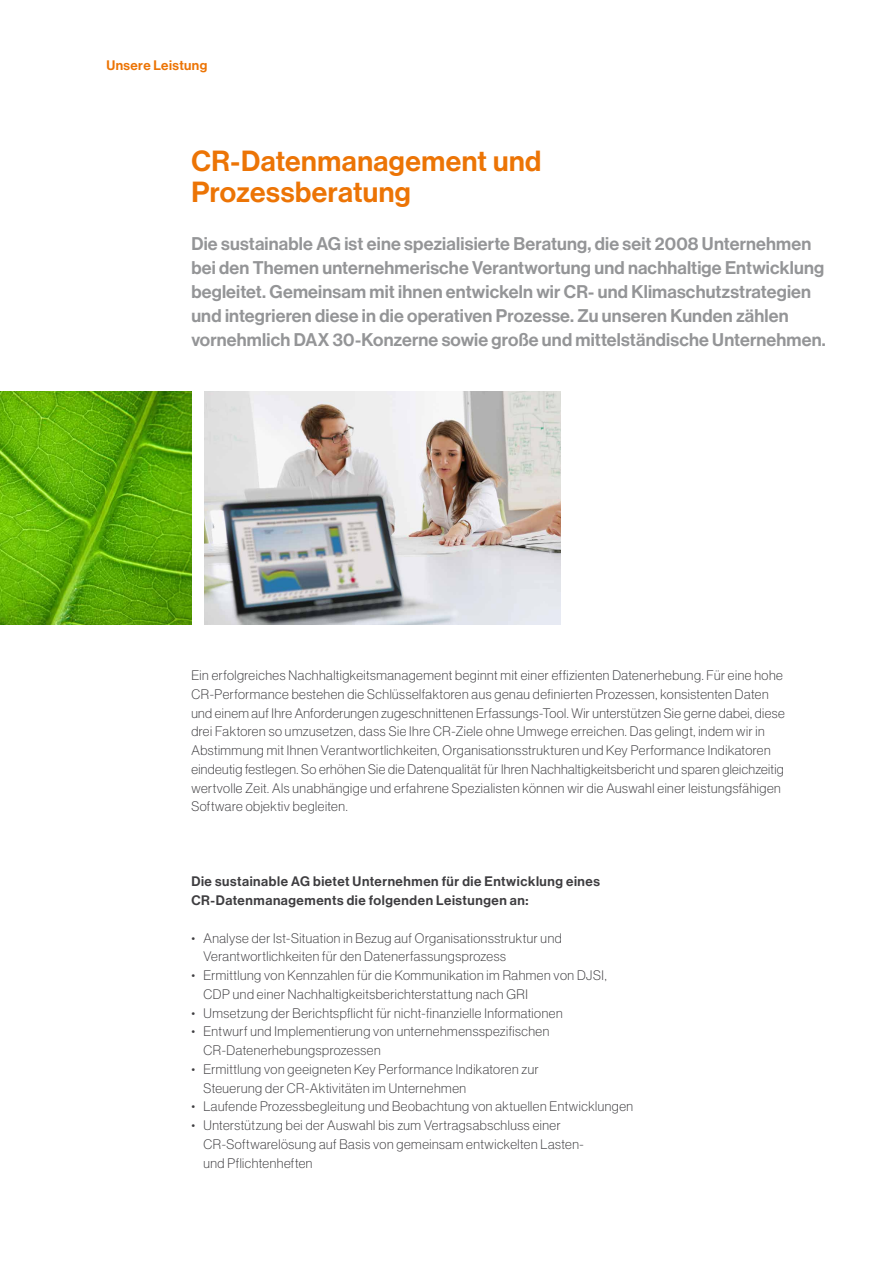
<style>
.page{position:relative;width:893px;height:1263px;background:#fff}
.page>*{position:absolute;margin:0;border:0;box-sizing:border-box;transform-origin:0 0}
.t1{font:28.5px/31.5px "N Haas Grotesk DS Std 65 Md";letter-spacing:.02em;color:#ec7405}
.t2{font:18px/24px "N Haas Grotesk DS Std 65 Md";letter-spacing:.01em;color:#949597}
.t3{font:13.5px/18.8px "N Haas Grotesk DS Std 35 X Lt";letter-spacing:.04em;color:#3e3d40}
.t4{font:13.5px/18.8px "N Haas Grotesk DS Std 65 Md";letter-spacing:.04em;color:#3e3d40}
.t5{font:13.5px "N Haas Grotesk DS Std 65 Md";letter-spacing:.03em;color:#ec7405}
</style>
<div class="page">
<img style="left:204px;top:391px;width:356px;height:233px">
<img style="left:0;top:391px;width:191px;height:233px">
<p class="t5" style="left:106px;top:57px;width:102px">Unsere Leistung</p>
<h1 class="t1" style="left:191px;top:146px;width:352px">CR-Datenmanagement und<br>Prozessberatung</h1>
<p class="t2" style="left:191px;top:232px;width:636px">Die sustainable AG ist eine spezialisierte Beratung, die seit 2008 Unternehmen bei den Themen unternehmerische Verantwortung und nachhaltige Entwicklung begleitet. Gemeinsam mit ihnen entwickeln wir CR- und Klimaschutzstrategien und integrieren diese in die operativen Prozesse. Zu unseren Kunden zählen vornehmlich DAX 30-Konzerne sowie große und mittelständische Unternehmen.</p>
<p class="t3" style="left:191px;top:666px;width:595px">Ein erfolgreiches Nachhaltigkeitsmanagement beginnt mit einer effizienten Datenerhebung. Für eine hohe CR-Performance bestehen die Schlüsselfaktoren aus genau definierten Prozessen, konsistenten Daten und einem auf Ihre Anforderungen zugeschnittenen Erfassungs-Tool. Wir unterstützen Sie gerne dabei, diese drei Faktoren so umzusetzen, dass Sie Ihre CR-Ziele ohne Umwege erreichen. Das gelingt, indem wir in Abstimmung mit Ihnen Verantwortlichkeiten, Organisationsstrukturen und Key Performance Indikatoren eindeutig festlegen. So erhöhen Sie die Datenqualität für Ihren Nachhaltigkeitsbericht und sparen gleichzeitig wertvolle Zeit. Als unabhängige und erfahrene Spezialisten können wir die Auswahl einer leistungsfähigen Software objektiv begleiten.</p>
<p class="t4" style="left:191px;top:872px;width:410px">Die sustainable AG bietet Unternehmen für die Entwicklung eines<br>CR-Datenmanagements die folgenden Leistungen an:</p>
<p class="t3" style="left:203px;top:928px;width:360px;text-indent:-12px">• Analyse der Ist-Situation in Bezug auf Organisationsstruktur und<br>Verantwortlichkeiten für den Datenerfassungsprozess</p>
<p class="t3" style="left:203px;top:966px;width:405px;text-indent:-12px">• Ermittlung von Kennzahlen für die Kommunikation im Rahmen von DJSI,<br>CDP und einer Nachhaltigkeitsberichterstattung nach GRI</p>
<p class="t3" style="left:191px;top:1003px;width:373px">• Umsetzung der Berichtspflicht für nicht-finanzielle Informationen</p>
<p class="t3" style="left:203px;top:1022px;width:347px;text-indent:-12px">• Entwurf und Implementierung von unternehmensspezifischen<br>CR-Datenerhebungsprozessen</p>
<p class="t3" style="left:203px;top:1060px;width:337px;text-indent:-12px">• Ermittlung von geeigneten Key Performance Indikatoren zur<br>Steuerung der CR-Aktivitäten im Unternehmen</p>
<p class="t3" style="left:191px;top:1097px;width:443px">• Laufende Prozessbegleitung und Beobachtung von aktuellen Entwicklungen</p>
<p class="t3" style="left:203px;top:1116px;width:382px;text-indent:-12px">• Unterstützung bei der Auswahl bis zum Vertragsabschluss einer<br>CR-Softwarelösung auf Basis von gemeinsam entwickelten Lasten&shy;und Pflichtenheften</p>
</div>
